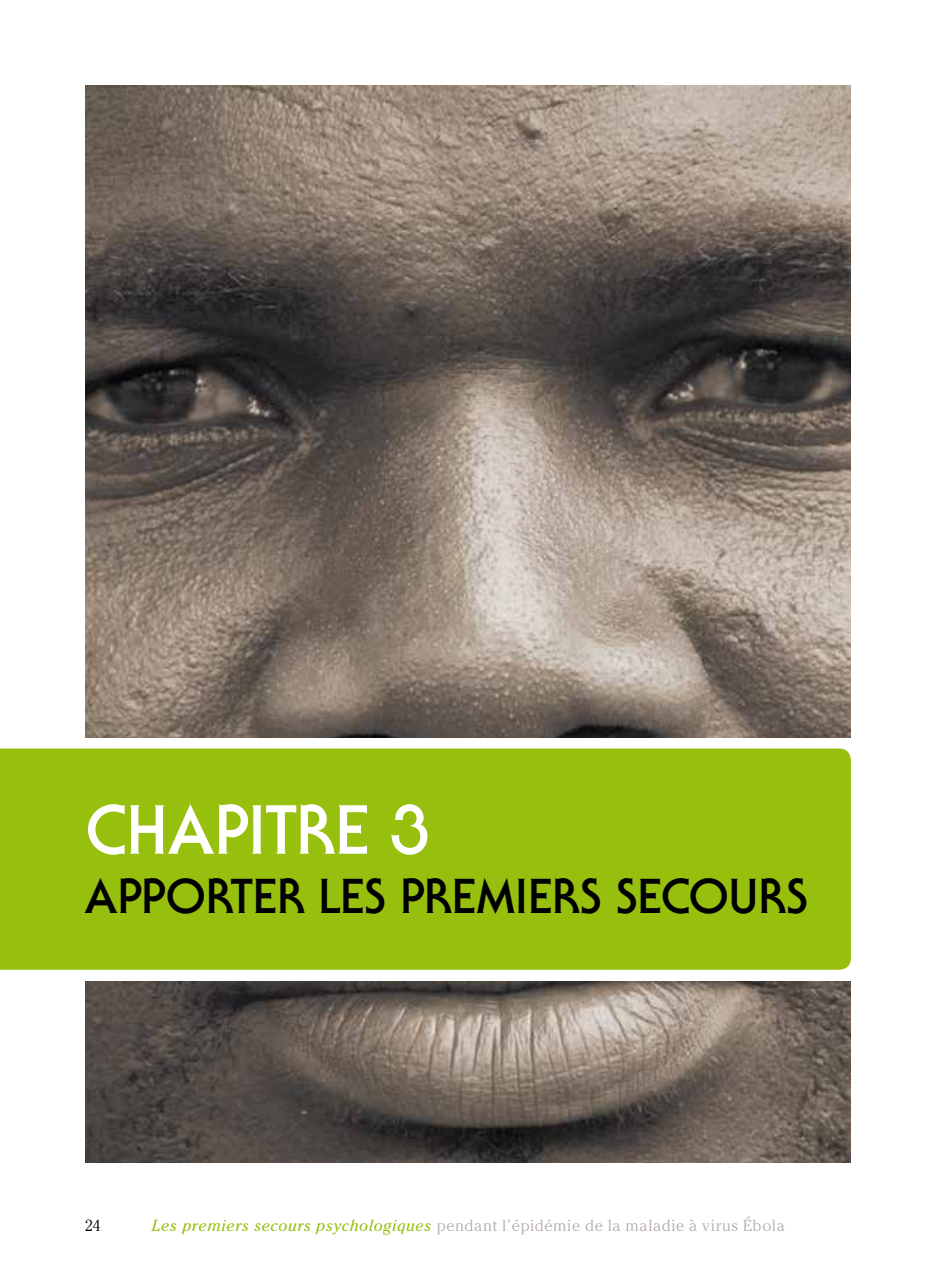
<style>
.page{position:relative;width:936px;height:1276px;background:#fff}
.page>*{position:absolute;margin:0;border:0;box-sizing:border-box;transform-origin:0 0}
.t1{font:700 68px "Serif Gothic Std";color:#fff}
.t2{font:700 48px "Serif Gothic Std";letter-spacing:.005em;color:#000}
.t3{font:300 16px "Cheltenham Std";letter-spacing:.035em;color:#b5adaa}
.t4{font:300 16px "Cheltenham Std";color:#000}
.s1{font-weight:400;font-style:italic;color:#97bf0d}
</style>
<div class="page">
<div style="left:0;top:748px;width:850px;height:221px;background:#97bf0d"></div>
<img style="left:85px;top:981px;width:765px;height:181px">
<img style="left:85px;top:85px;width:765px;height:652px">
<h1 class="t1" style="left:85px;top:790px;width:347px">ChapITRE 3</h1>
<h2 class="t2" style="left:85px;top:868px;width:392px">APPORTER LES PREMIE</h2>
<h2 class="t2" style="left:552px;top:868px;width:257px">RS SECOURS</h2>
<p class="t4" style="left:85px;top:1215px;width:17px">24</p>
<p class="t3" style="left:152px;top:1215px;width:634px"><span class="s1">Les premiers secours psychologiques</span> pendant l’épidémie de la maladie à virus Ébola</p>
</div>
